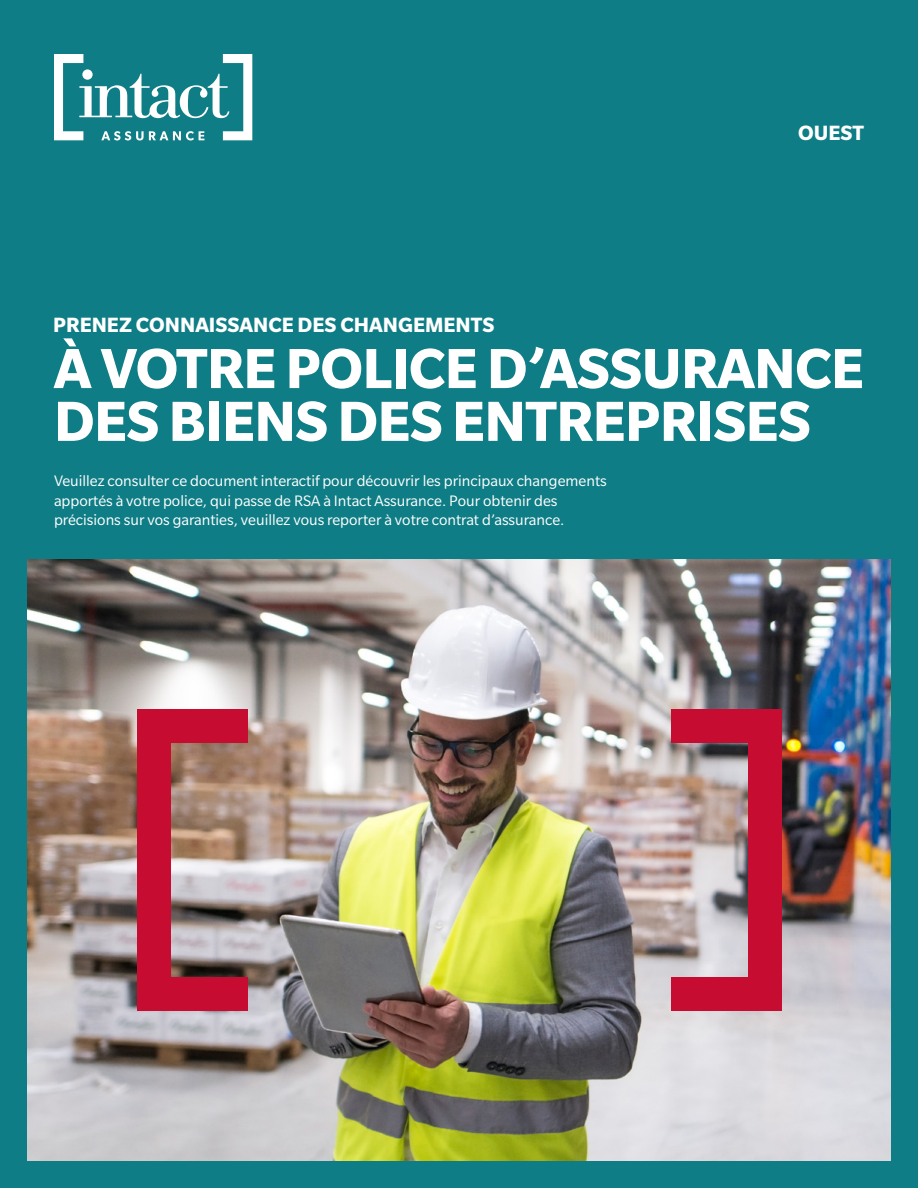
<style>
.page{position:relative;width:918px;height:1188px;background:#0f7d85}
.page>*{position:absolute;margin:0;border:0;box-sizing:border-box;transform-origin:0 0}
.t1{font:700 61.5px/52.8px "Slate Std";letter-spacing:-.01em;color:#fff}
.t2{font:700 22.5px "Slate Std";color:#fff}
.t3{font:16.5px/19.5px "Slate Std";color:#fff}
</style>
<div class="page">
<img style="left:27px;top:559px;width:864px;height:602px">
<div style="left:137px;top:710px;width:33px;height:274px;background:#c60c30"></div>
<div style="left:137px;top:710px;width:110px;height:33px;background:#c60c30"></div>
<div style="left:137px;top:977px;width:110px;height:34px;background:#c60c30"></div>
<div style="left:748px;top:710px;width:33px;height:274px;background:#c60c30"></div>
<div style="left:671px;top:710px;width:110px;height:33px;background:#c60c30"></div>
<div style="left:671px;top:977px;width:110px;height:34px;background:#c60c30"></div>
<svg style="left:54px;top:54px;width:198px;height:86px"></svg>
<p class="t2" style="left:53px;top:313px;width:443px">PRENEZ CONNAISSANCE DES CHANGEMENTS</p>
<h2 class="t2" style="left:798px;top:121px;width:67px">OUEST</h2>
<p class="t1" style="left:54px;top:341px;width:811px">À VOTRE POLICE D’ASSURANCE<br>DES BIENS DES ENTREPRISES</p>
<p class="t3" style="left:54px;top:471px;width:554px">Veuillez consulter ce document interactif pour découvrir les principaux changements apportés à votre police, qui passe de RSA à Intact Assurance. Pour obtenir des précisions sur vos garanties, veuillez vous reporter à votre contrat d’assurance.</p>
</div>
